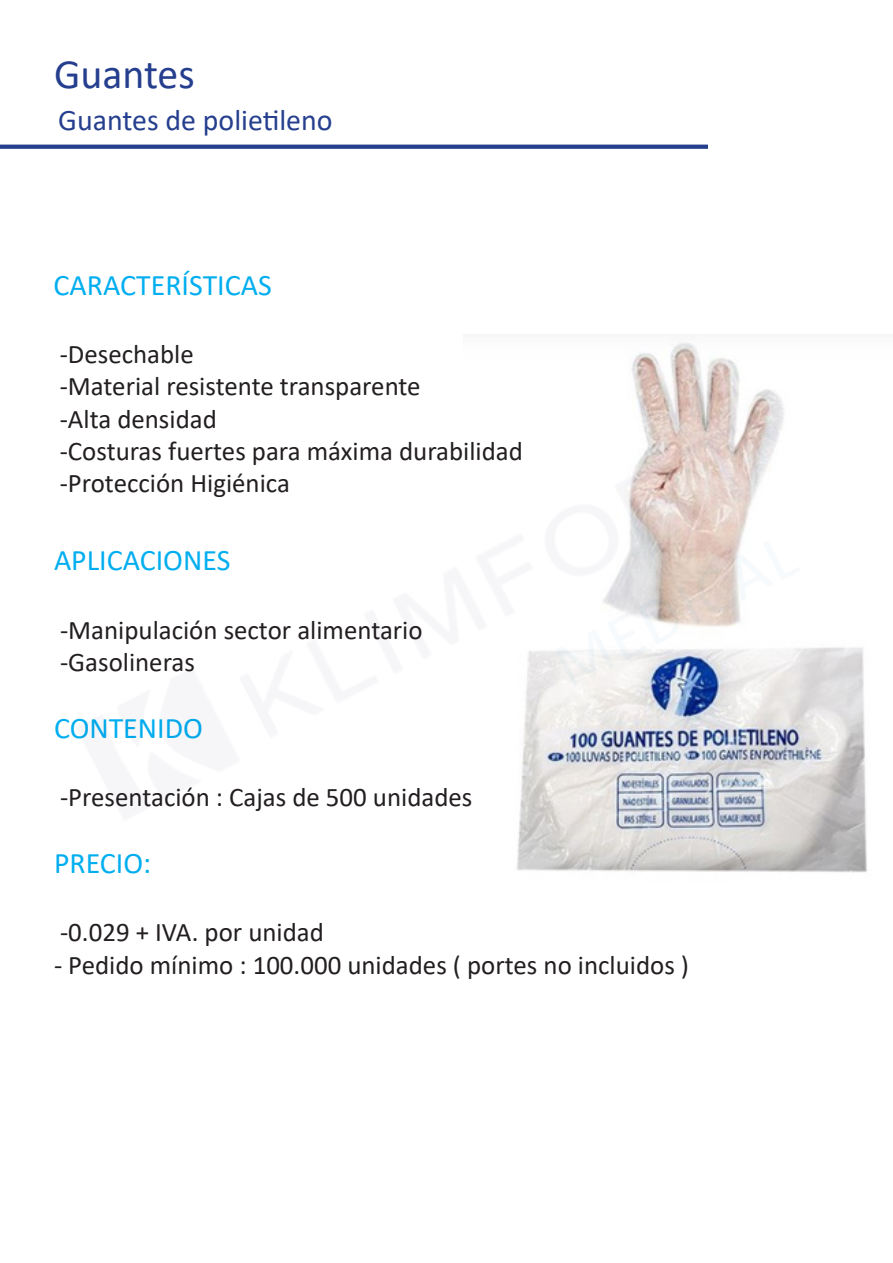
<style>
.page{position:relative;width:893px;height:1263px;background:#fff}
.page>*{position:absolute;margin:0;border:0;box-sizing:border-box;transform-origin:0 0}
.t1{font:41.85px "Calibri";color:#253f8e}
.t2{font:29.85px "Calibri";color:#00aeef}
.t3{font:29.85px "Calibri";color:#253f8e}
.t4{font:26.85px/32.2px "Calibri";color:#231f20}
</style>
<div class="page">
<svg style="left:0;top:145px;width:708px;height:4px;fill:#253f8e"></svg>
<img style="left:516px;top:343px;width:352px;height:530px">
<h1 class="t1" style="left:54px;top:45px;width:142px">Guantes</h1>
<p class="t3" style="left:58px;top:99px;width:276px">Guantes de polietileno</p>
<p class="t2" style="left:54px;top:264px;width:220px">CARACTERÍSTICAS</p>
<p class="t4" style="left:60px;top:337px;width:465px">-Desechable<br>-Material resistente transparente<br>-Alta densidad<br>-Costuras fuertes para máxima durabilidad -Protección Higiénica</p>
<p class="t2" style="left:54px;top:540px;width:178px">APLICACIONES</p>
<p class="t4" style="left:60px;top:613px;width:364px">-Manipulación sector alimentario -Gasolineras</p>
<p class="t2" style="left:54px;top:707px;width:150px">CONTENIDO</p>
<p class="t4" style="left:60px;top:781px;width:414px">-Presentación : Cajas de 500 unidades</p>
<p class="t2" style="left:54px;top:843px;width:99px">PRECIO:</p>
<p class="t4" style="left:60px;top:916px;width:265px">-0.029 + IVA. por unidad</p>
<p class="t4" style="left:54px;top:948px;width:637px">- Pedido mínimo : 100.000 unidades ( portes no incluidos )</p>
</div>
